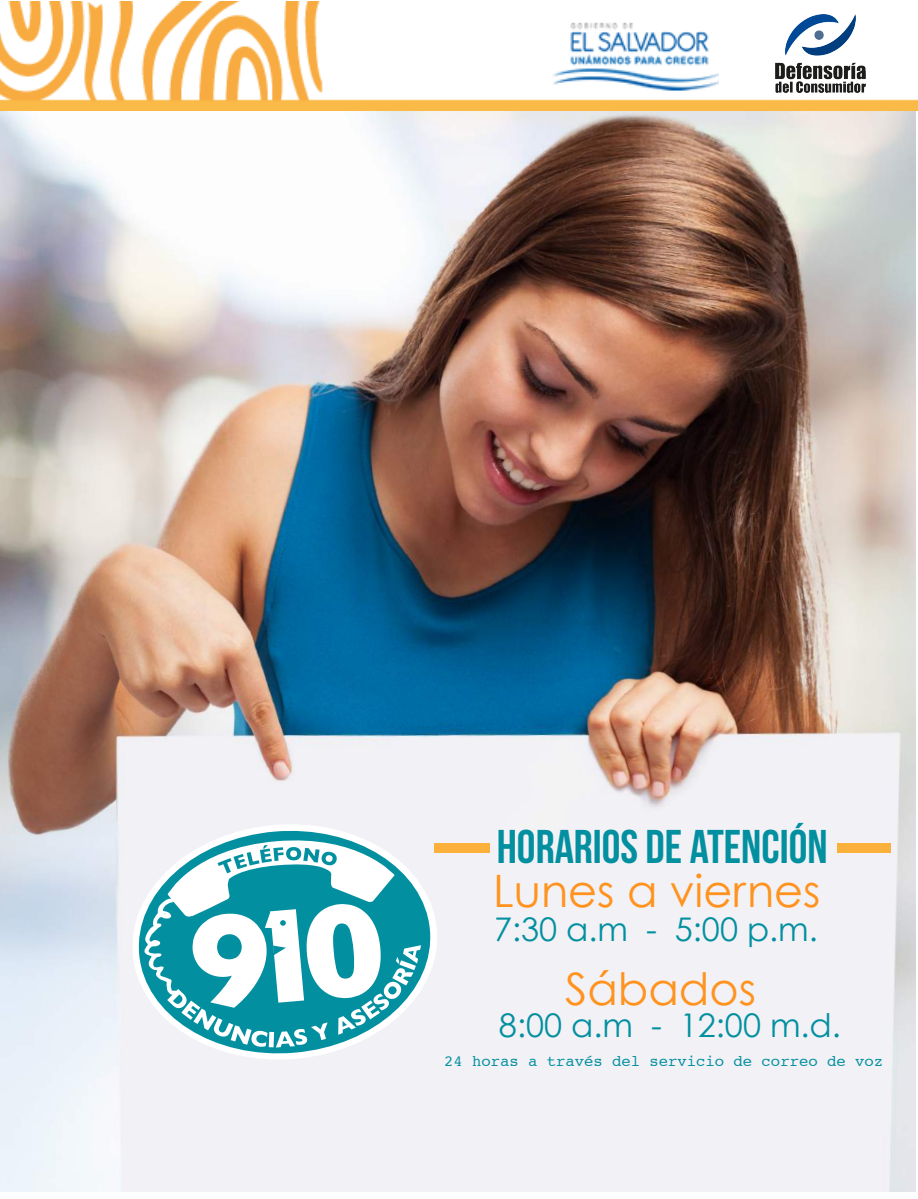
<style>
.page{position:relative;width:918px;height:1199px;background:#fff}
.page>*{position:absolute;margin:0;border:0;box-sizing:border-box;transform-origin:0 0}
.t1{font:47.25px "Bebas Neue";color:#0290a0}
.t2{font:44.7px "Century Gothic";color:#ff931e}
.t3{font:32.55px "Century Gothic";color:#0290a0}
.t4{font:15.6px "Courier";color:#0290a0}
</style>
<div class="page">
<img style="left:0;top:110px;width:916px;height:1081px">
<div style="left:127px;top:818px;width:316px;height:247px;background:#f2f1f6"></div>
<svg style="left:134px;top:825px;width:301px;height:234px;fill:#f2f1f6"></svg>
<svg style="left:145px;top:834px;width:276px;height:213px"></svg>
<div style="left:435px;top:843px;width:55px;height:9px;background:#fbb03b"></div>
<div style="left:837px;top:843px;width:54px;height:9px;background:#fbb03b"></div>
<img style="left:0;top:2px;width:918px;height:108px">
<div style="left:719px;top:16px;width:197px;height:80px;background:#fff"></div>
<img style="left:775px;top:15px;width:90px;height:77px">
<h1 class="t1" style="left:497px;top:821px;width:332px">HORARIOS DE ATENCIÓN</h1>
<h2 class="t2" style="left:493px;top:863px;width:329px">Lunes a viernes</h2>
<h3 class="t3" style="left:494px;top:909px;width:325px">7:30 a.m - 5:00 p.m.</h3>
<h2 class="t2" style="left:565px;top:962px;width:192px">Sábados</h2>
<h3 class="t3" style="left:499px;top:1005px;width:344px">8:00 a.m - 12:00 m.d.</h3>
<p class="t4" style="left:444px;top:1048px;width:440px">24 horas a través del servicio de correo de voz</p>
</div>
